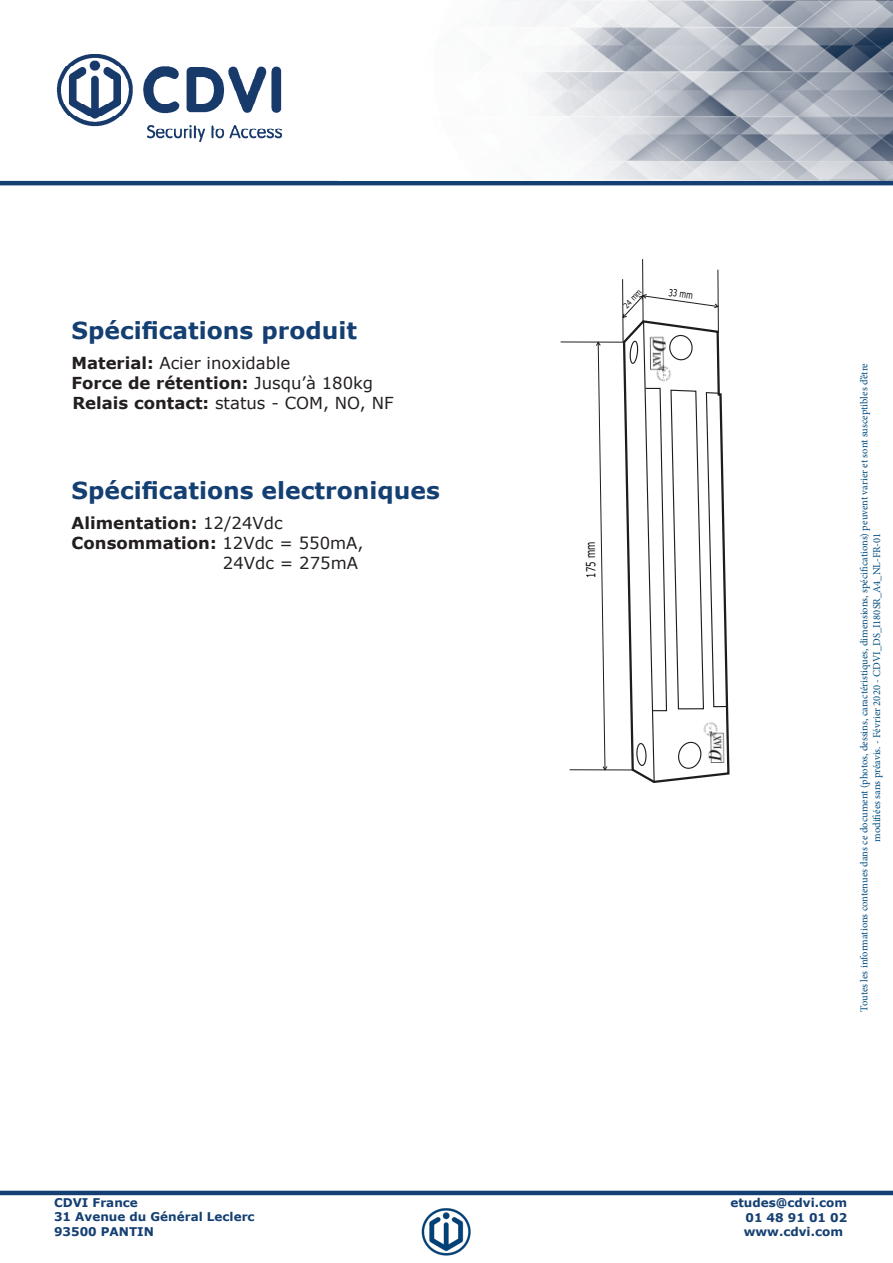
<style>
.page{position:relative;width:893px;height:1263px;background:#fff}
.page>*{position:absolute;margin:0;border:0;box-sizing:border-box;transform-origin:0 0}
.t1{font:700 23.4px "Verdana";color:#143f72}
.t2{font:700 16.5px "Verdana";color:#231f20}
.t3{font:16.5px "Verdana";color:#231f20}
.t4{font:12.45px "Verdana";color:#000;scale:.69 1}
.t5{font:700 12px/14.4px "Verdana";color:#143f72}
.t6{font:10.5px/12.6px "Minion Pro";color:#014d7f;text-align:center}
.t7{font:9.75px "Verdana";color:#000;scale:.7 1}
.t8{font:7.95px "Verdana";color:#000;scale:.79 1}
.s1{font-weight:700}
.s2{font-weight:400}
</style>
<div class="page">
<hr style="left:0;top:1191px;width:893px;height:4px;background:#143f72">
<img style="left:56px;top:54px;width:226px;height:88px">
<img style="left:421px;top:1208px;width:50px;height:48px">
<hr style="left:0;top:181px;width:893px;height:4px;background:#143f72">
<img style="left:728px;top:711px;width:2px;height:64px">
<svg style="left:560px;top:259px;width:168px;height:524px"></svg>
<img style="left:501px;top:0;width:392px;height:181px">
<p class="t1" style="left:72px;top:314px;width:287px">Spécifications produit</p>
<p class="t3" style="left:72px;top:352px;width:220px"><span class="s1">Material:</span> Acier inoxidable</p>
<p class="t2" style="left:72px;top:371px;width:303px">Force de rétention: <span class="s2">Jusqu’à 180kg</span></p>
<p class="t3" style="left:72px;top:391px;width:323px"><span class="s1">Relais contact:</span> status - COM, NO, NF</p>
<p class="t1" style="left:72px;top:473px;width:370px">Spécifications electroniques</p>
<p class="t2" style="left:72px;top:512px;width:213px">Alimentation: <span class="s2">12/24Vdc</span></p>
<p class="t2" style="left:72px;top:532px;width:293px">Consommation: <span class="s2">12Vdc = 550mA,</span></p>
<p class="t3" style="left:223px;top:552px;width:137px">24Vdc = 275mA</p>
<p class="t8" style="left:621px;top:303px;width:30px;rotate:-47deg">24 mm</p>
<p class="t7" style="left:669px;top:286px;width:37px;rotate:8deg">33 mm</p>
<p class="t4" style="left:583px;top:578px;width:54px;rotate:-91deg">175 mm</p>
<p class="t6" style="left:858px;top:1012px;width:650px;rotate:-90deg">Toutes les informations contenues dans ce document (photos, dessins, caractéristiques, dimensions, spécifications) peuvent varier et sont susceptibles d’être modifiées sans préavis. - Février 2020 - CDVI_DS_I180SR_A4_NL-FR-01</p>
<p class="t5" style="left:54px;top:1195px;width:202px">CDVI France<br>31 Avenue du Général Leclerc<br>93500 PANTIN</p>
<p class="t5" style="left:744px;top:1195px;width:105px;text-align:justify;text-indent:-13px">etudes@cdvi.com 01 48 91 01 02 www.cdvi.com</p>
</div>
